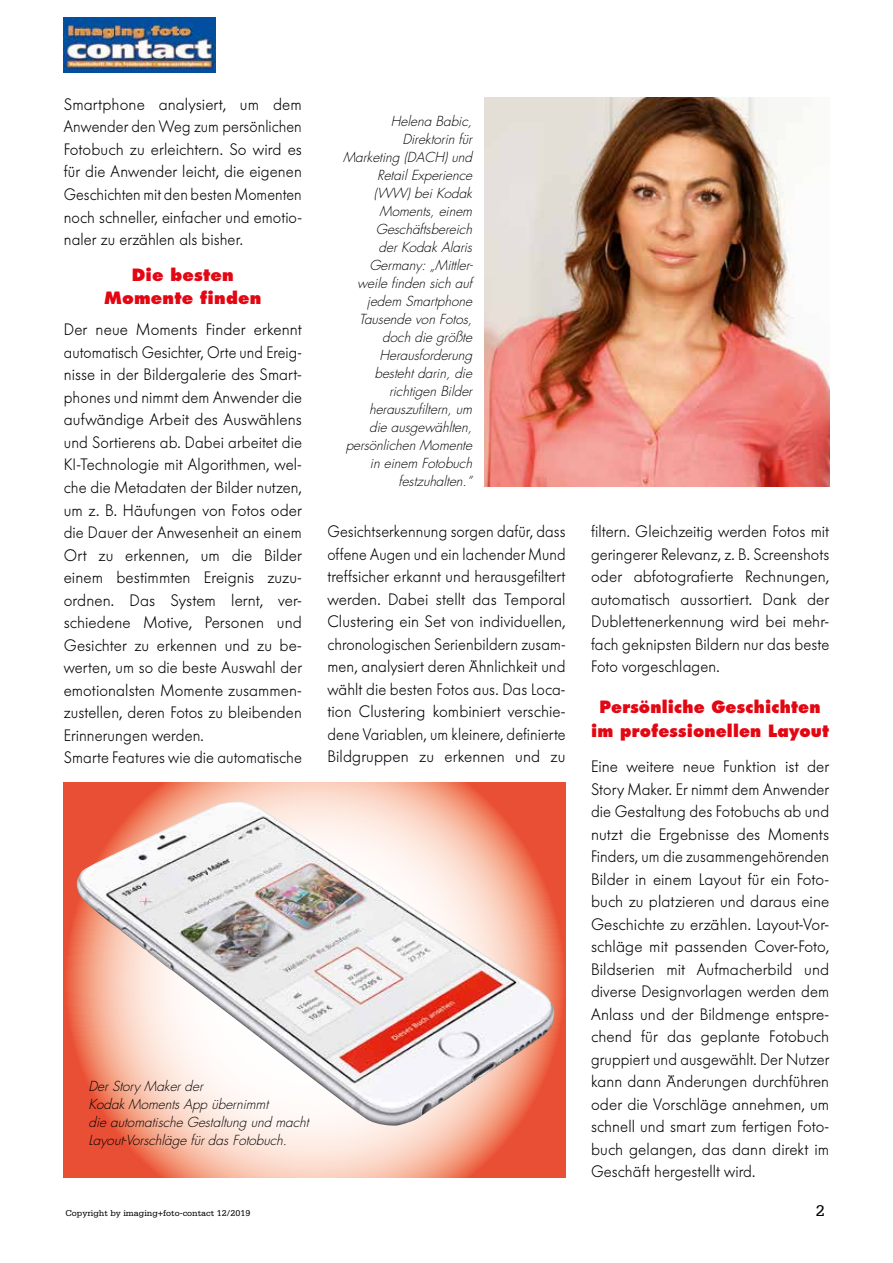
<style>
.page{position:relative;width:893px;height:1263px;background:#fff}
.page>*{position:absolute;margin:0;border:0;box-sizing:border-box;transform-origin:0 0}
.t1{font:300 16.5px/22.5px "Futura BQ";letter-spacing:.005em;color:#000;text-align:justify}
.t2{font:300 16.5px/22.5px "Futura BQ";letter-spacing:.005em;color:#000;text-align:justify;scale:.93 1}
.t3{font:300 16.5px/22.5px "Futura BQ";letter-spacing:.005em;color:#000;text-align:justify;scale:.96 1}
.t4{font:800 16.5px/24px "Futura";letter-spacing:.01em;color:#e30613;text-align:center;scale:.96 1}
.t5{font:800 16.5px/22.5px "Futura";letter-spacing:.01em;color:#e30613;text-align:center}
.t6{font:16.5px "Serifa";color:#000}
.t7{font:italic 300 13.5px/18px "Futura";color:#000;text-align:right}
.t8{font:9px "Serifa";color:#000}
</style>
<div class="page">
<img style="left:485px;top:98px;width:344px;height:389px">
<svg style="left:64px;top:783px;width:502px;height:395px;background:#f1917a"></svg>
<img style="left:76px;top:802px;width:479px;height:324px">
<img style="left:64px;top:17px;width:152px;height:56px">
<p class="t1" style="left:64px;top:93px;width:240px">Smartphone analysiert, um dem Anwender den Weg zum persönlichen Fotobuch zu erleichtern. So wird es für die Anwender leicht, die eigenen Geschichten mit den besten Momenten noch schneller, einfacher und emotio&shy;naler zu erzählen als bisher.</p>
<p class="t5" style="left:104px;top:264px;width:159px">Die besten<br>Momente finden</p>
<p class="t1" style="left:64px;top:319px;width:240px;text-align:left">Der neue Moments Finder erkennt automatisch Gesichter, Orte und Ereig&shy;nisse in der Bildergalerie des Smart&shy;phones und nimmt dem Anwender die aufwändige Arbeit des Auswählens und Sortierens ab. Dabei arbeitet die KI-Technologie mit Algorithmen, wel&shy;che die Metadaten der Bilder nutzen, um z. B. Häufungen von Fotos oder die Dauer der Anwesenheit an einem Ort zu erkennen, um die Bilder einem bestimmten Ereignis zuzu&shy;ordnen. Das System lernt, ver&shy;schiedene Motive, Personen und Gesichter zu erkennen und zu be&shy;werten, um so die beste Auswahl der emotionalsten Momente zusammen&shy;zustellen, deren Fotos zu bleibenden Erinnerungen werden.<br>Smarte Features wie die automatische</p>
<p class="t7" style="left:343px;top:112px;width:132px">Helena Babic,<br>Direktorin für<br>Marketing (DACH) und<br>Retail Experience (WW) bei Kodak<br>Moments, einem<br>Geschäftsbereich<br>der Kodak Alaris<br>Germany: „Mittler&shy;weile finden sich auf jedem Smartphone<br>Tausende von Fotos, doch die größte<br>Herausforderung besteht darin, die richtigen Bilder herauszufiltern, um<br>die ausgewählten, persönlichen Momente in einem Fotobuch festzuhalten.”</p>
<p class="t2" style="left:327px;top:521px;width:258px">Gesichtserkennung sorgen dafür, dass offene Augen und ein lachender Mund treffsicher erkannt und herausgefiltert werden. Dabei stellt das Temporal Clustering ein Set von individuellen, chronologischen Serienbildern zusam&shy;men, analysiert deren Ähnlichkeit und wählt die besten Fotos aus. Das Loca&shy;tion Clustering kombiniert verschie&shy;dene Variablen, um kleinere, definierte Bildgruppen zu erkennen und zu</p>
<p class="t7" style="left:88px;top:1077px;width:222px;text-align:left">Der Story Maker der<br>Kodak Moments App übernimmt<br>die automatische Gestaltung und macht<br>Layout-Vorschläge für das Fotobuch.</p>
<p class="t3" style="left:591px;top:521px;width:250px">filtern. Gleichzeitig werden Fotos mit geringerer Relevanz, z. B. Screenshots oder abfotografierte Rechnungen, automatisch aussortiert. Dank der Dublettenerkennung wird bei mehr&shy;fach geknipsten Bildern nur das beste Foto vorgeschlagen.</p>
<p class="t4" style="left:591px;top:695px;width:249px">Persönliche Geschichten im professionellen Layout</p>
<p class="t1" style="left:591px;top:755px;width:240px">Eine weitere neue Funktion ist der Story Maker. Er nimmt dem Anwender die Gestaltung des Fotobuchs ab und nutzt die Ergebnisse des Moments Finders, um die zusammengehörenden Bilder in einem Layout für ein Foto&shy;buch zu platzieren und daraus eine Geschichte zu erzählen. Layout-Vor&shy;schläge mit passenden Cover-Foto, Bildserien mit Aufmacherbild und diverse Designvorlagen werden dem Anlass und der Bildmenge entspre&shy;chend für das geplante Fotobuch gruppiert und ausgewählt. Der Nutzer kann dann Änderungen durchführen oder die Vorschläge annehmen, um schnell und smart zum fertigen Foto&shy;buch gelangen, das dann direkt im Geschäft hergestellt wird.</p>
<p class="t8" style="left:65px;top:1208px;width:186px">Copyright by imaging+foto-contact 12/2019</p>
<p class="t6" style="left:816px;top:1201px;width:11px">2</p>
</div>
